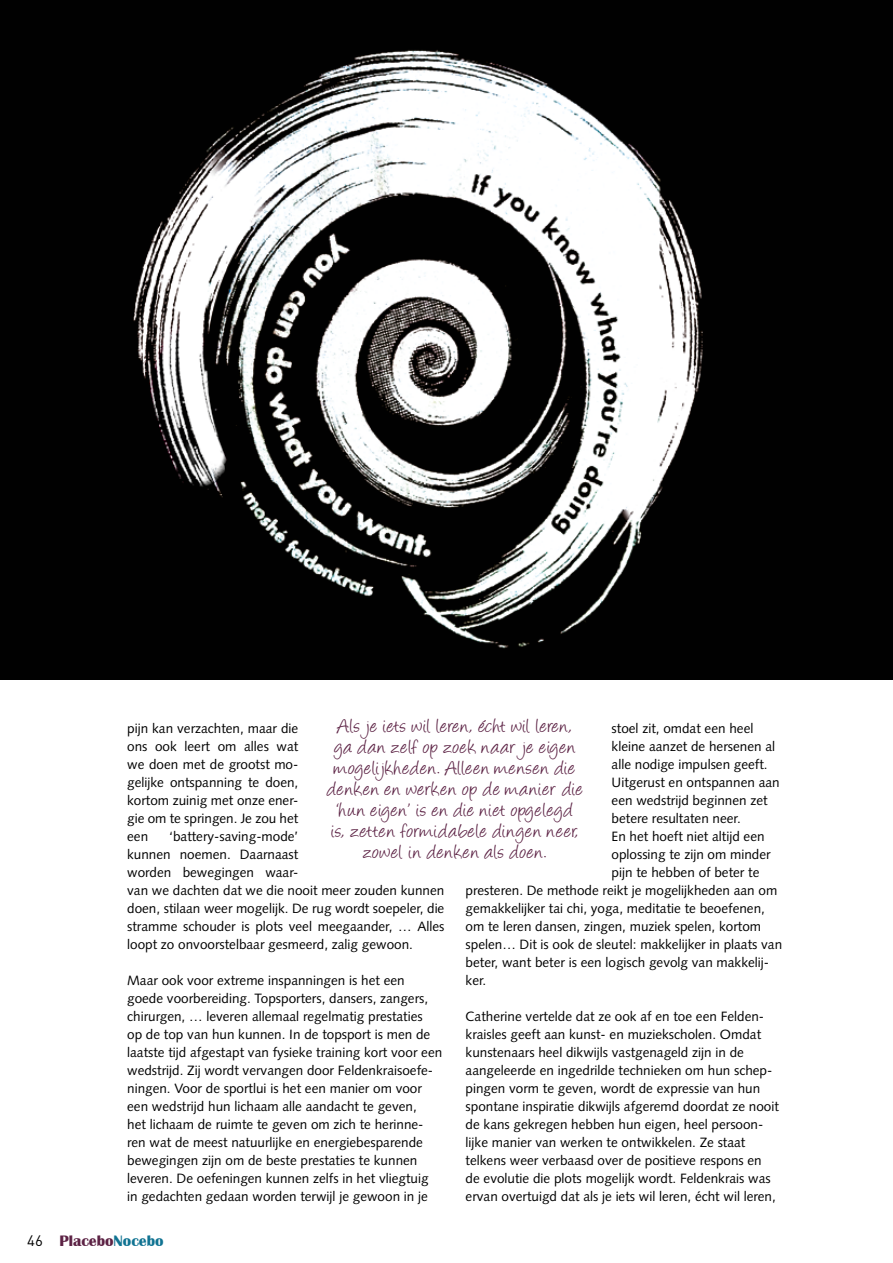
<style>
.page{position:relative;width:893px;height:1263px;background:#fff}
.page>*{position:absolute;margin:0;border:0;box-sizing:border-box;transform-origin:0 0}
.t1{font:22.5px/21px "Angelina";letter-spacing:.045em;color:#5c2244;text-align:center}
.t2{font:700 15.6px "Britannic";color:#5c2244}
.t3{font:13.5px/18px "Syntax LT Std";color:#000}
.s1{font-family:"DIN Pro";font-weight:400;font-size:15px;color:#000}
.s2{color:#107392}
</style>
<div class="page">
<img style="left:0;top:0;width:893px;height:679px">
<h1 class="t1" style="left:327px;top:717px;width:257px">Als je iets wil leren, écht wil leren, ga dan zelf op zoek naar je eigen mogelijkheden. Alleen mensen die denken en werken op de manier die ‘hun eigen’ is en die niet opgelegd<br>is, zetten formidabele dingen neer, zowel in denken als doen.</h1>
<p class="t3" style="left:612px;top:719px;width:143px">stoel zit, omdat een heel</p>
<p class="t3" style="left:612px;top:737px;width:165px">kleine aanzet de hersenen al</p>
<p class="t3" style="left:612px;top:755px;width:158px">alle nodige impulsen geeft.</p>
<p class="t3" style="left:612px;top:773px;width:170px">Uitgerust en ontspannen aan</p>
<p class="t3" style="left:612px;top:791px;width:158px">een wedstrijd beginnen zet</p>
<p class="t3" style="left:612px;top:809px;width:131px">betere resultaten neer.</p>
<p class="t3" style="left:612px;top:827px;width:155px">En het hoeft niet altijd een</p>
<p class="t3" style="left:612px;top:845px;width:161px">oplossing te zijn om minder</p>
<p class="t3" style="left:612px;top:863px;width:149px">pijn te hebben of beter te</p>
<p class="t3" style="left:466px;top:881px;width:313px">presteren. De methode reikt je mogelijkheden aan om</p>
<p class="t3" style="left:466px;top:899px;width:301px">gemakkelijker tai chi, yoga, meditatie te beoefenen,</p>
<p class="t3" style="left:466px;top:917px;width:297px">om te leren dansen, zingen, muziek spelen, kortom</p>
<p class="t3" style="left:466px;top:935px;width:318px">spelen… Dit is ook de sleutel: makkelijker in plaats van</p>
<p class="t3" style="left:466px;top:953px;width:305px">beter, want beter is een logisch gevolg van makkelij-</p>
<p class="t3" style="left:466px;top:971px;width:22px">ker.</p>
<p class="t3" style="left:466px;top:1007px;width:315px">Catherine vertelde dat ze ook af en toe een Felden&shy;kraisles geeft aan kunst- en muziekscholen. Omdat kunstenaars heel dikwijls vastgenageld zijn in de aangeleerde en ingedrilde technieken om hun schep&shy;pingen vorm te geven, wordt de expressie van hun spontane inspiratie dikwijls afgeremd doordat ze nooit de kans gekregen hebben hun eigen, heel persoon&shy;lijke manier van werken te ontwikkelen. Ze staat telkens weer verbaasd over de positieve respons en de evolutie die plots mogelijk wordt. Feldenkrais was ervan overtuigd dat als je iets wil leren, écht wil leren,</p>
<p class="t3" style="left:127px;top:719px;width:173px;text-align:justify">pijn kan verzachten, maar die ons ook leert om alles wat we doen met de grootst mo&shy;gelijke ontspanning te doen, kortom zuinig met onze ener&shy;gie om te springen. Je zou het een</p>
<p class="t3" style="left:127px;top:827px;width:319px;text-indent:42px">‘battery-saving-mode’<br>kunnen noemen. Daarnaast<br>worden bewegingen waar-<br>van we dachten dat we die nooit meer zouden kunnen doen, stilaan weer mogelijk. De rug wordt soepeler, die stramme schouder is plots veel meegaander, … Alles loopt zo onvoorstelbaar gesmeerd, zalig gewoon.</p>
<p class="t3" style="left:127px;top:971px;width:317px">Maar ook voor extreme inspanningen is het een goede voorbereiding. Topsporters, dansers, zangers, chirurgen, … leveren allemaal regelmatig prestaties<br>op de top van hun kunnen. In de topsport is men de laatste tijd afgestapt van fysieke training kort voor een wedstrijd. Zij wordt vervangen door Feldenkraisoefe&shy;ningen. Voor de sportlui is het een manier om voor een wedstrijd hun lichaam alle aandacht te geven,<br>het lichaam de ruimte te geven om zich te herinne&shy;ren wat de meest natuurlijke en energiebesparende bewegingen zijn om de beste prestaties te kunnen leveren. De oefeningen kunnen zelfs in het vliegtuig in gedachten gedaan worden terwijl je gewoon in je</p>
<p class="t2" style="left:27px;top:1232px;width:138px"><span class="s1">46</span> Placebo<span class="s2">Nocebo</span></p>
</div>
